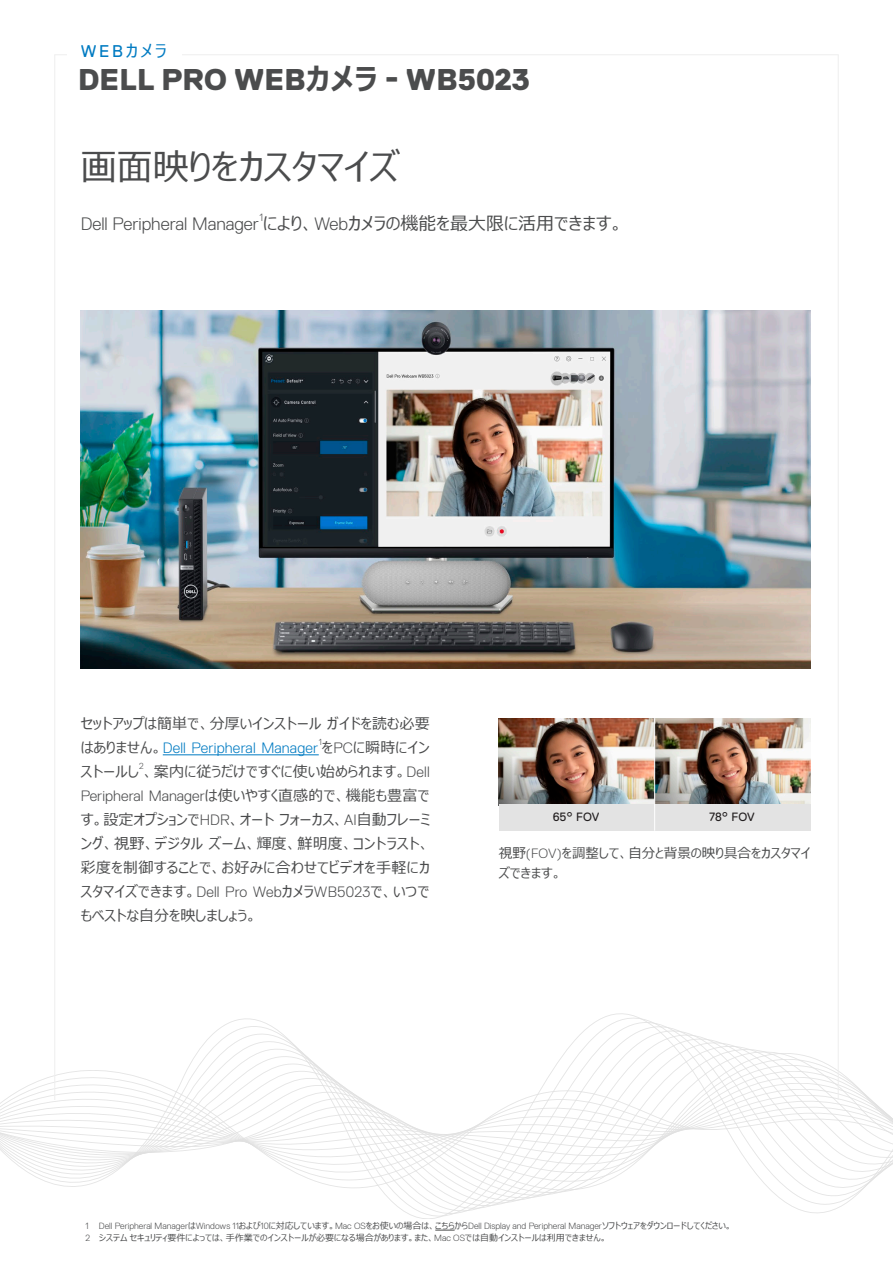
<style>
.page{position:relative;width:893px;height:1263px;background:#fff}
.page>*{position:absolute;margin:0;border:0;box-sizing:border-box;transform-origin:0 0}
.t1{font:36px "Meiryo UI";color:#4b4c4d}
.t2{font:800 30px "Dell Replica";letter-spacing:.01em;color:#4b4c4d}
.t3{font:300 18px "Dell Replica";color:#4b4c4d}
.t4{font:16.95px "Dell Replica";color:#007bc2}
.t5{font:15px/24px "Meiryo UI";letter-spacing:.015em;color:#4b4c4d;text-align:justify}
.t6{font:300 15px "Dell Replica";letter-spacing:.015em;color:#007bc2}
.t7{font:300 15px "Dell Replica";letter-spacing:.005em;color:#4b4c4d}
.t8{font:13.5px/19.5px "Meiryo UI";color:#4b4c4d}
.t9{font:12px "Dell Replica";color:#231f20}
.t10{font:300 10.5px "Dell Replica";color:#4b4c4d}
.t11{font:300 9px "Dell Replica";color:#4b4c4d}
.t12{font:9px "Meiryo UI";color:#4b4c4d}
.t13{font:300 8.7px "Dell Replica";color:#4b4c4d}
.s1{font-family:"Meiryo UI"}
.s2{font-family:"Meiryo UI";font-weight:700}
.s3{font-family:"Meiryo UI";font-weight:400}
.s4{font-family:"Meiryo UI";font-weight:400;color:#4b4c4d}
.s5{color:#4b4c4d}
.s6{font-family:"Dell Replica";font-weight:300}
</style>
<div class="page">
<svg style="left:0;top:1013px;width:893px;height:206px"></svg>
<img style="left:81px;top:310px;width:729px;height:358px">
<svg style="left:435px;top:1230px;width:20px;height:1px"></svg>
<hr style="left:163px;top:754px;width:156px;height:1px;background:#007bc2">
<img style="left:499px;top:718px;width:311px;height:86px">
<div style="left:499px;top:804px;width:156px;height:27px;background:#e3e3e3"></div>
<div style="left:655px;top:804px;width:155px;height:27px;background:#e3e3e3"></div>
<hr style="left:654px;top:718px;width:1px;height:113px;background:#fff">
<p class="t4" style="left:81px;top:42px;width:87px">WEB<span class="s1">カメラ</span></p>
<h2 class="t2" style="left:78px;top:63px;width:453px">DELL PRO WEB<span class="s2">カメラ</span> - WB5023</h2>
<h1 class="t1" style="left:81px;top:142px;width:320px">画面映りをカスタマイズ</h1>
<p class="t3" style="left:81px;top:214px;width:544px">Dell Peripheral Manager <span class="s3">により、</span>Web<span class="s3">カメラの機能を最大限に活用できます。</span></p>
<p class="t10" style="left:259px;top:211px;width:5px">1</p>
<p class="t5" style="left:81px;top:712px;width:350px">セットアップは簡単で、分厚いインストールガイドを読む必要</p>
<p class="t6" style="left:81px;top:739px;width:351px"><span class="s4">はありません。</span>Dell Peripheral Manager <span class="s4">を</span><span class="s5">PC</span><span class="s4">に瞬時にイン</span></p>
<p class="t13" style="left:319px;top:737px;width:5px">1</p>
<p class="t5" style="left:81px;top:760px;width:351px">ストールし、案内に従うだけですぐに使い始められます。<span class="s6">Dell</span></p>
<p class="t13" style="left:139px;top:761px;width:6px">2</p>
<p class="t7" style="left:81px;top:787px;width:350px">Peripheral Manager<span class="s3">は使いやすく直感的で、機能も豊富で</span></p>
<p class="t5" style="left:81px;top:808px;width:351px">す。設定オプションで<span class="s6">HDR</span>、オートフォーカス、<span class="s6">AI</span>自動フレーミング、視野、デジタルズーム、輝度、鮮明度、コントラスト、彩度を制御することで、お好みに合わせてビデオを手軽にカスタマイズできます。<span class="s6">Dell Pro Web</span>カメラ<span class="s6">WB5023</span>で、いつでもベストな自分を映しましょう。</p>
<p class="t9" style="left:553px;top:810px;width:48px">65<span class="s1">°</span> FOV</p>
<p class="t9" style="left:709px;top:810px;width:47px">78<span class="s1">°</span> FOV</p>
<p class="t8" style="left:499px;top:844px;width:313px">視野<span class="s6">(FOV)</span>を調整して、自分と背景の映り具合をカスタマイズできます。</p>
<p class="t11" style="left:85px;top:1221px;width:648px">1 Dell Peripheral Manager<span class="s3">は</span>Windows 11<span class="s3">および</span>10<span class="s3">に対応しています。</span>Mac OS<span class="s3">をお使いの場合は、こちらから</span>Dell Display and Peripheral Manager<span class="s3">ソフトウェアをダウンロードしてください。</span></p>
<p class="t12" style="left:85px;top:1231px;width:523px"><span class="s6">2</span> システムセキュリティ要件によっては、手作業でのインストールが必要になる場合があります。また、<span class="s6">Mac OS</span>では自動インストールは利用できません。</p>
</div>
